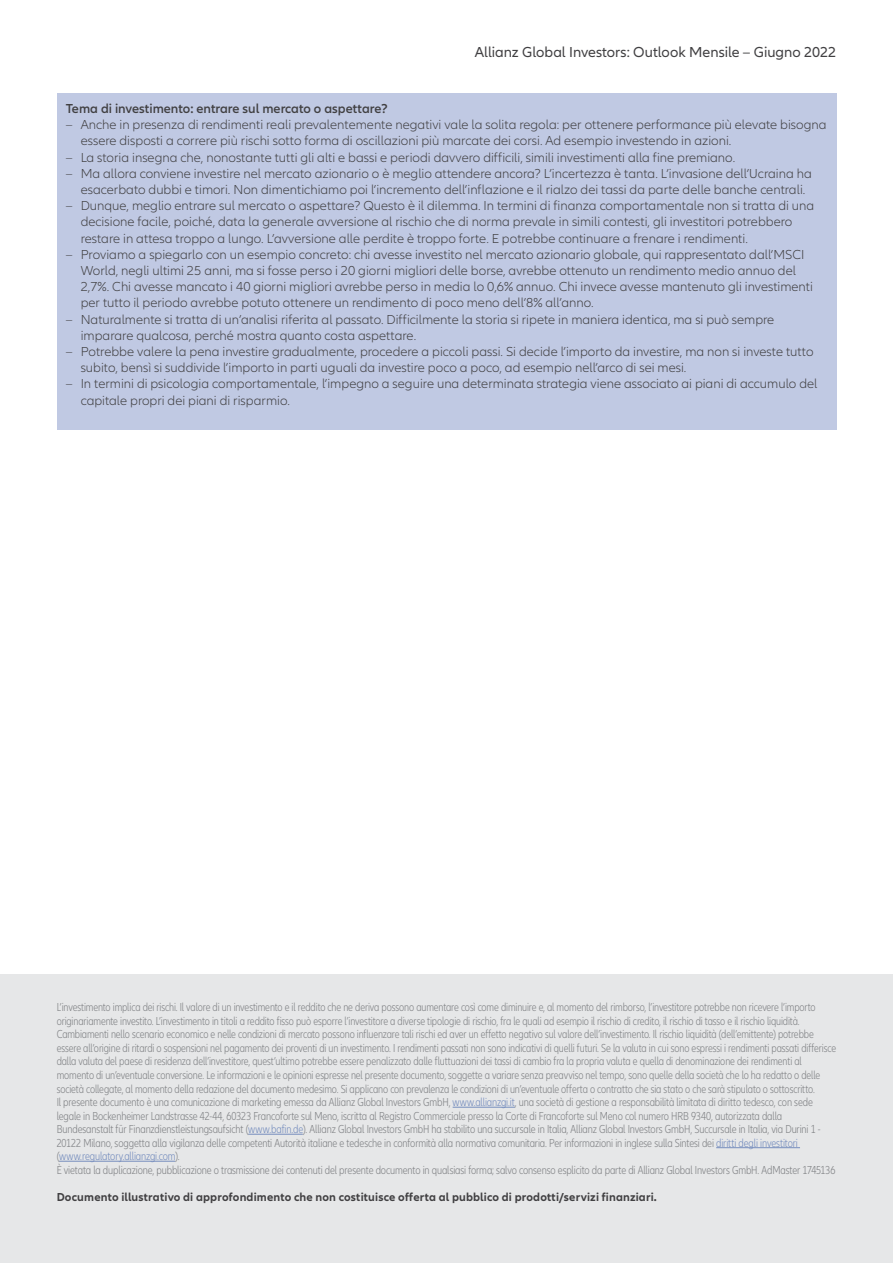
<style>
.page{position:relative;width:893px;height:1263px;background:#fff}
.page>*{position:absolute;margin:0;border:0;box-sizing:border-box;transform-origin:0 0}
.t1{font:15px "Allianz Neo";color:#414042}
.t2{font:300 13.5px/16.2px "Allianz Neo";color:#414042}
.t3{font:600 13.5px "Allianz Neo";color:#414042}
.t4{font:300 condensed 12px/13.5px "Allianz Neo";letter-spacing:-.01em;color:#808285}
.t5{font:700 12px "Allianz Neo";letter-spacing:.015em;color:#414042}
.s1{color:#748cbd}
</style>
<div class="page">
<div style="left:57px;top:94px;width:779px;height:336px;background:#c0c9e3"></div>
<div style="left:0;top:975px;width:893px;height:288px;background:#e6e7e8"></div>
<hr style="left:453px;top:1107px;width:62px;height:1px;background:#748cbd">
<hr style="left:248px;top:1134px;width:55px;height:1px;background:#748cbd">
<hr style="left:716px;top:1147px;width:84px;height:1px;background:#748cbd">
<hr style="left:59px;top:1161px;width:116px;height:1px;background:#748cbd">
<p class="t1" style="left:475px;top:43px;width:363px">Allianz Global Investors: Outlook Mensile – Giugno 2022</p>
<p class="t3" style="left:66px;top:101px;width:324px">Tema di investimento: entrare sul mercato o aspettare?</p>
<p class="t2" style="left:81px;top:117px;width:747px;text-indent:-15px">– Anche in presenza di rendimenti reali prevalentemente negativi vale la solita regola: per ottenere performance più elevate bisogna essere disposti a correre più rischi sotto forma di oscillazioni più marcate dei corsi. Ad esempio investendo in azioni.</p>
<p class="t2" style="left:66px;top:149px;width:671px">– La storia insegna che, nonostante tutti gli alti e bassi e periodi davvero difficili, simili investimenti alla fine premiano.</p>
<p class="t2" style="left:81px;top:166px;width:733px;text-indent:-15px">– Ma allora conviene investire nel mercato azionario o è meglio attendere ancora? L’incertezza è tanta. L’invasione dell’Ucraina ha esacerbato dubbi e timori. Non dimentichiamo poi l’incremento dell’inflazione e il rialzo dei tassi da parte delle banche centrali.</p>
<p class="t2" style="left:81px;top:198px;width:735px;text-indent:-15px">– Dunque, meglio entrare sul mercato o aspettare? Questo è il dilemma. In termini di finanza comportamentale non si tratta di una decisione facile, poiché, data la generale avversione al rischio che di norma prevale in simili contesti, gli investitori potrebbero restare in attesa troppo a lungo. L’avversione alle perdite è troppo forte. E potrebbe continuare a frenare i rendimenti.</p>
<p class="t2" style="left:81px;top:247px;width:734px;text-indent:-15px">– Proviamo a spiegarlo con un esempio concreto: chi avesse investito nel mercato azionario globale, qui rappresentato dall’MSCI World, negli ultimi 25 anni, ma si fosse perso i 20 giorni migliori delle borse, avrebbe ottenuto un rendimento medio annuo del 2,7%. Chi avesse mancato i 40 giorni migliori avrebbe perso in media lo 0,6% annuo. Chi invece avesse mantenuto gli investimenti per tutto il periodo avrebbe potuto ottenere un rendimento di poco meno dell’8% all’anno.</p>
<p class="t2" style="left:81px;top:311px;width:695px;text-indent:-15px">– Naturalmente si tratta di un’analisi riferita al passato. Difficilmente la storia si ripete in maniera identica, ma si può sempre imparare qualcosa, perché mostra quanto costa aspettare.</p>
<p class="t2" style="left:81px;top:344px;width:734px;text-indent:-15px">– Potrebbe valere la pena investire gradualmente, procedere a piccoli passi. Si decide l’importo da investire, ma non si investe tutto subito, bensì si suddivide l’importo in parti uguali da investire poco a poco, ad esempio nell’arco di sei mesi.</p>
<p class="t2" style="left:81px;top:376px;width:738px;text-indent:-15px">– In termini di psicologia comportamentale, l’impegno a seguire una determinata strategia viene associato ai piani di accumulo del capitale propri dei piani di risparmio.</p>
<p class="t4" style="left:57px;top:1001px;width:781px">L’investimento implica dei rischi. Il valore di un investimento e il reddito che ne deriva possono aumentare così come diminuire e, al momento del rimborso, l’investitore potrebbe non ricevere l’importo originariamente investito. L’investimento in titoli a reddito fisso può esporre l’investitore a diverse tipologie di rischio, fra le quali ad esempio il rischio di credito, il rischio di tasso e il rischio liquidità.<br>Cambiamenti nello scenario economico e nelle condizioni di mercato possono influenzare tali rischi ed aver un effetto negativo sul valore dell’investimento. Il rischio liquidità (dell’emittente) potrebbe essere all’origine di ritardi o sospensioni nel pagamento dei proventi di un investimento. I rendimenti passati non sono indicativi di quelli futuri. Se la valuta in cui sono espressi i rendimenti passati differisce dalla valuta del paese di residenza dell’investitore, quest’ultimo potrebbe essere penalizzato dalle fluttuazioni dei tassi di cambio fra la propria valuta e quella di denominazione dei rendimenti al momento di un’eventuale conversione. Le informazioni e le opinioni espresse nel presente documento, soggette a variare senza preavviso nel tempo, sono quelle della società che lo ha redatto o delle società collegate, al momento della redazione del documento medesimo. Si applicano con prevalenza le condizioni di un’eventuale offerta o contratto che sia stato o che sarà stipulato o sottoscritto.<br>Il presente documento è una comunicazione di marketing emessa da Allianz Global Investors GmbH, <span class="s1">www.allianzgi.it</span>, una società di gestione a responsabilità limitata di diritto tedesco, con sede legale in Bockenheimer Landstrasse 42-44, 60323 Francoforte sul Meno, iscritta al Registro Commerciale presso la Corte di Francoforte sul Meno col numero HRB 9340, autorizzata dalla Bundesanstalt für Finanzdienstleistungsaufsicht (<span class="s1">www.bafin.de</span>). Allianz Global Investors GmbH ha stabilito una succursale in Italia, Allianz Global Investors GmbH, Succursale in Italia, via Durini 1 - 20122 Milano, soggetta alla vigilanza delle competenti Autorità italiane e tedesche in conformità alla normativa comunitaria. Per informazioni in inglese sulla Sintesi dei <span class="s1">diritti degli investitori </span>(<span class="s1">www.regulatory.allianzgi.com</span>).<br>È vietata la duplicazione, pubblicazione o trasmissione dei contenuti del presente documento in qualsiasi forma; salvo consenso esplicito da parte di Allianz Global Investors GmbH. AdMaster 1745136</p>
<p class="t5" style="left:57px;top:1189px;width:602px">Documento illustrativo di approfondimento che non costituisce offerta al pubblico di prodotti/servizi finanziari.</p>
</div>
